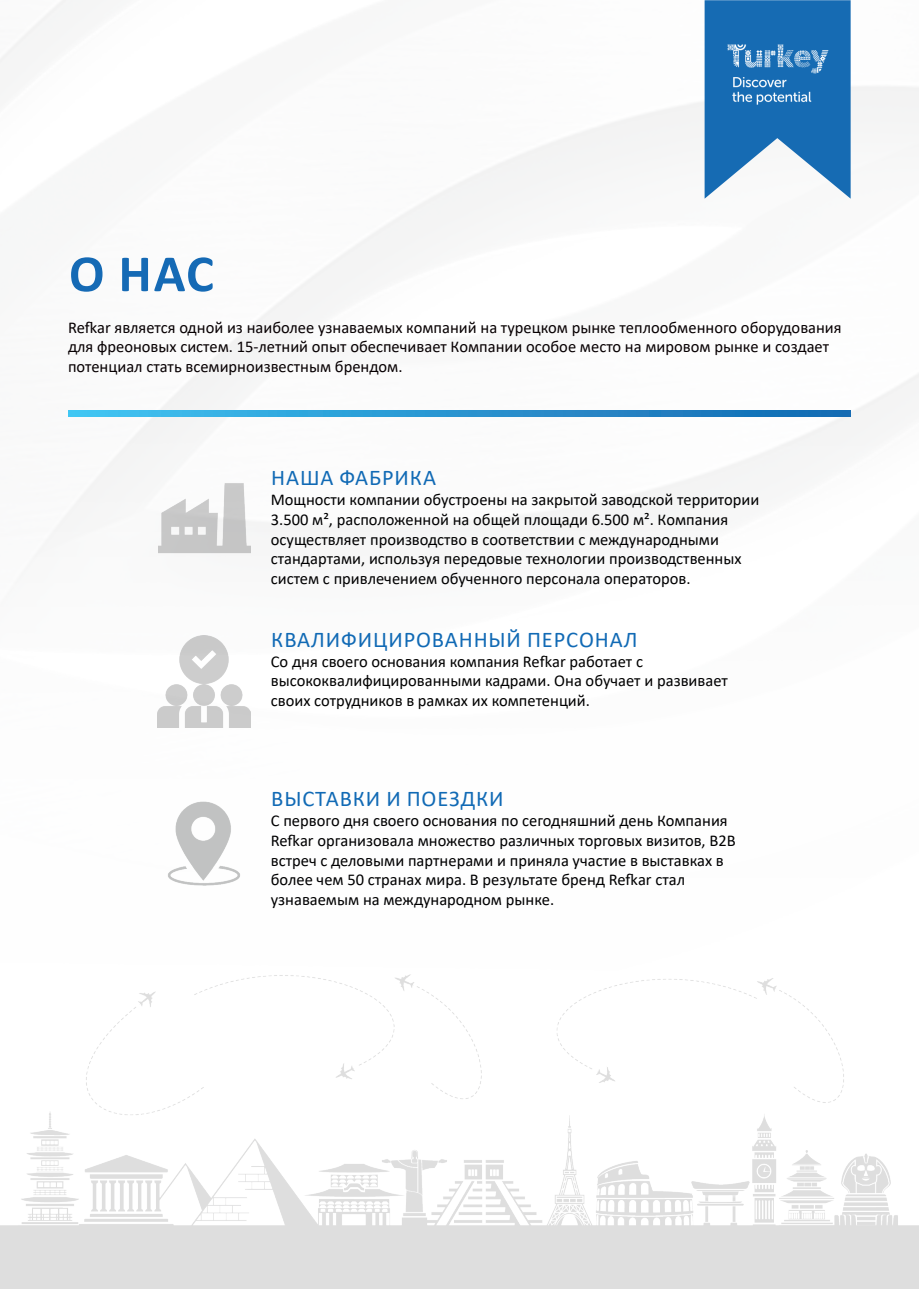
<style>
.page{position:relative;width:919px;height:1289px;background:#fff}
.page>*{position:absolute;margin:0;border:0;box-sizing:border-box;transform-origin:0 0}
.t1{font:700 52.5px "Calibri";color:#156ab5}
.t2{font:22.5px "Calibri";letter-spacing:.04em;color:#116ab5}
.t3{font:16.5px/19.8px "Calibri";color:#000001}
.t4{font:16.5px/19.8px "Calibri";color:#070002}
</style>
<div class="page">
<img style="left:0;top:0;width:918px;height:886px">
<svg style="left:704px;top:0;width:146px;height:199px"></svg>
<img style="left:716px;top:30px;width:122px;height:89px">
<img style="left:0;top:974px;width:918px;height:314px">
<svg style="left:68px;top:410px;width:782px;height:6px;background:#2a95d1"></svg>
<img style="left:158px;top:473px;width:92px;height:91px">
<img style="left:158px;top:635px;width:92px;height:92px">
<h1 class="t1" style="left:69px;top:236px;width:146px">О НАС</h1>
<p class="t4" style="left:68px;top:317px;width:775px">Refkar является одной из наиболее узнаваемых компаний на турецком рынке теплообменного оборудования для фреоновых систем. 15-летний опыт обеспечивает Компании особое место на мировом рынке и создает потенциал стать всемирноизвестным брендом.</p>
<h2 class="t2" style="left:271px;top:462px;width:166px">НАША ФАБРИКА</h2>
<p class="t3" style="left:271px;top:489px;width:490px">Мощности компании обустроены на закрытой заводской территории 3.500 м², расположенной на общей площади 6.500 м². Компания осуществляет производство в соответствии с международными стандартами, используя передовые технологии производственных систем с привлечением обученного персонала операторов.</p>
<h2 class="t2" style="left:271px;top:623px;width:368px">КВАЛИФИЦИРОВАННЫЙ ПЕРСОНАЛ</h2>
<p class="t3" style="left:271px;top:650px;width:458px">Со дня своего основания компания Refkar работает с высококвалифицированными кадрами. Она обучает и развивает своих сотрудников в рамках их компетенций.</p>
<h2 class="t2" style="left:271px;top:783px;width:234px">ВЫСТАВКИ И ПОЕЗДКИ</h2>
<p class="t3" style="left:271px;top:810px;width:466px">С первого дня своего основания по сегодняшний день Компания Refkar организовала множество различных торговых визитов, B2B встреч с деловыми партнерами и приняла участие в выставках в более чем 50 странах мира. В результате бренд Refkar стал узнаваемым на международном рынке.</p>
</div>
